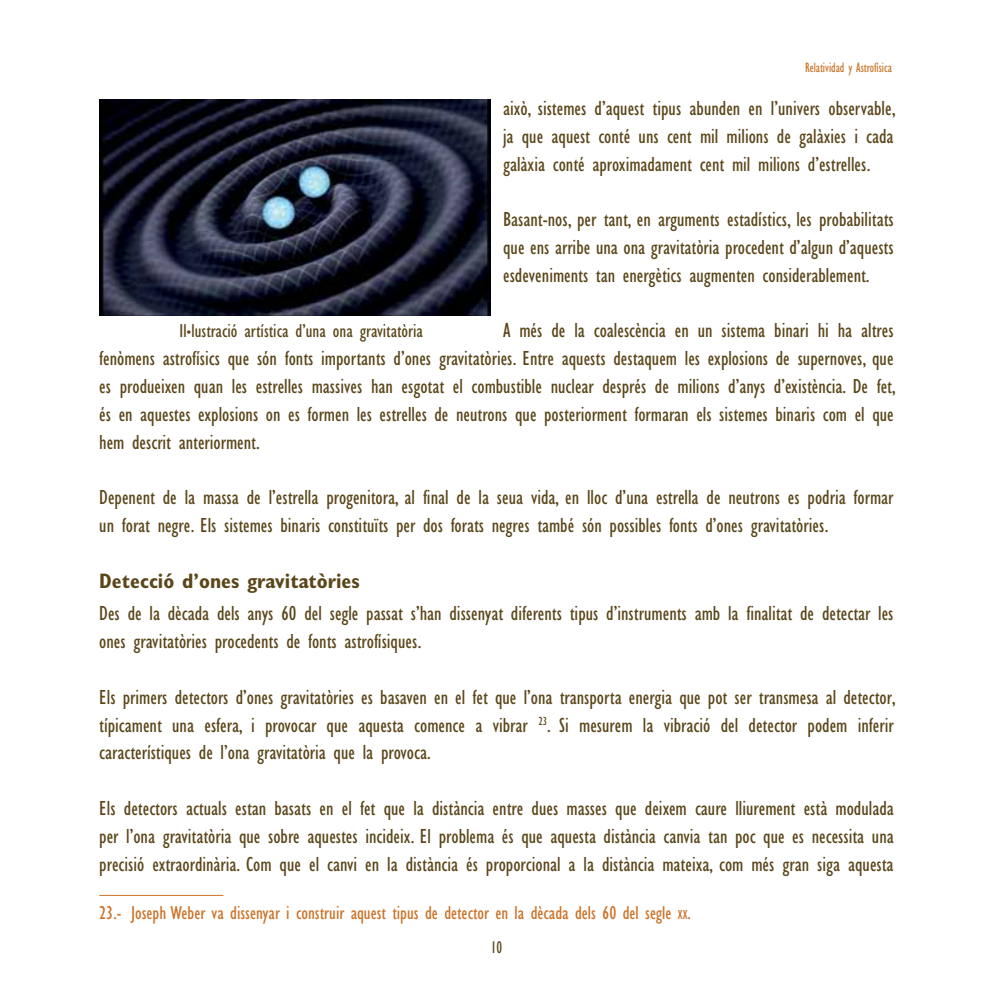
<style>
.page{position:relative;width:993px;height:993px;background:#fff}
.page>*{position:absolute;margin:0;border:0;box-sizing:border-box;transform-origin:0 0}
.t1{font:condensed 21px/27.8px "Gill Sans";color:#5b461a;text-align:justify}
.t2{font:700 condensed 21px "Gill Sans";color:#5b461a}
.t3{font:condensed 19.25px "Gill Sans";color:#cb7227}
.t4{font:condensed 19.25px "Gill Sans";color:#5b461a}
.t5{font:condensed 17.5px "Gill Sans";color:#5b461a;scale:.9 1}
.t6{font:condensed 14px "Gill Sans";color:#cb7227;scale:.9 1}
.s1{font-size:14px}
.s2{font-size:13.47px}
</style>
<div class="page">
<hr style="left:99px;top:894px;width:124px;height:1px;background:#cb7227">
<img style="left:99px;top:99px;width:391px;height:217px">
<p class="t6" style="left:805px;top:62px;width:98px">Relatividad y Astrofísica</p>
<p class="t1" style="left:503px;top:96px;width:394px">això, sistemes d’aquest tipus abunden en l’univers observable, ja que aquest conté uns cent mil milions de galàxies i cada galàxia conté aproximadament cent mil milions d’estrelles.</p>
<p class="t1" style="left:503px;top:207px;width:392px">Basant-nos, per tant, en arguments estadístics, les probabilitats que ens arribe una ona gravitatòria procedent d’algun d’aquests esdeveniments tan energètics augmenten considerablement.</p>
<p class="t1" style="left:99px;top:318px;width:797px;text-indent:403px">A més de la coalescència en un sistema binari hi ha altres fenòmens astrofísics que són fonts importants d’ones gravitatòries. Entre aquests destaquem les explosions de supernoves, que es produeixen quan les estrelles massives han esgotat el combustible nuclear després de milions d’anys d’existència. De fet, és en aquestes explosions on es formen les estrelles de neutrons que posteriorment formaran els sistemes binaris com el que hem descrit anteriorment.</p>
<p class="t4" style="left:179px;top:323px;width:245px">Il<span class="s1">•</span>lustració artística d’una ona gravitatòria</p>
<p class="t1" style="left:99px;top:485px;width:795px">Depenent de la massa de l’estrella progenitora, al final de la seua vida, en lloc d’una estrella de neutrons es podria formar un forat negre. Els sistemes binaris constituïts per dos forats negres també són possibles fonts d’ones gravitatòries.</p>
<p class="t2" style="left:99px;top:572px;width:262px">Detecció d’ones gravitatòries</p>
<p class="t1" style="left:99px;top:601px;width:795px">Des de la dècada dels anys 60 del segle passat s’han dissenyat diferents tipus d’instruments amb la finalitat de detectar les ones gravitatòries procedents de fonts astrofísiques.</p>
<p class="t1" style="left:99px;top:684px;width:797px">Els primers detectors d’ones gravitatòries es basaven en el fet que l’ona transporta energia que pot ser transmesa al detector, típicament una esfera, i provocar que aquesta comence a vibrar <sup>23</sup>. Si mesurem la vibració del detector podem inferir característiques de l’ona gravitatòria que la provoca.</p>
<p class="t1" style="left:99px;top:795px;width:795px">Els detectors actuals estan basats en el fet que la distància entre dues masses que deixem caure lliurement està modulada per l’ona gravitatòria que sobre aquestes incideix. El problema és que aquesta distància canvia tan poc que es necessita una precisió extraordinària. Com que el canvi en la distància és proporcional a la distància mateixa, com més gran siga aquesta</p>
<p class="t3" style="left:99px;top:904px;width:593px">23.- Joseph Weber va dissenyar i construir aquest tipus de detector en la dècada dels 60 del segle <span class="s2">XX</span>.</p>
<p class="t5" style="left:490px;top:939px;width:14px">10</p>
</div>
